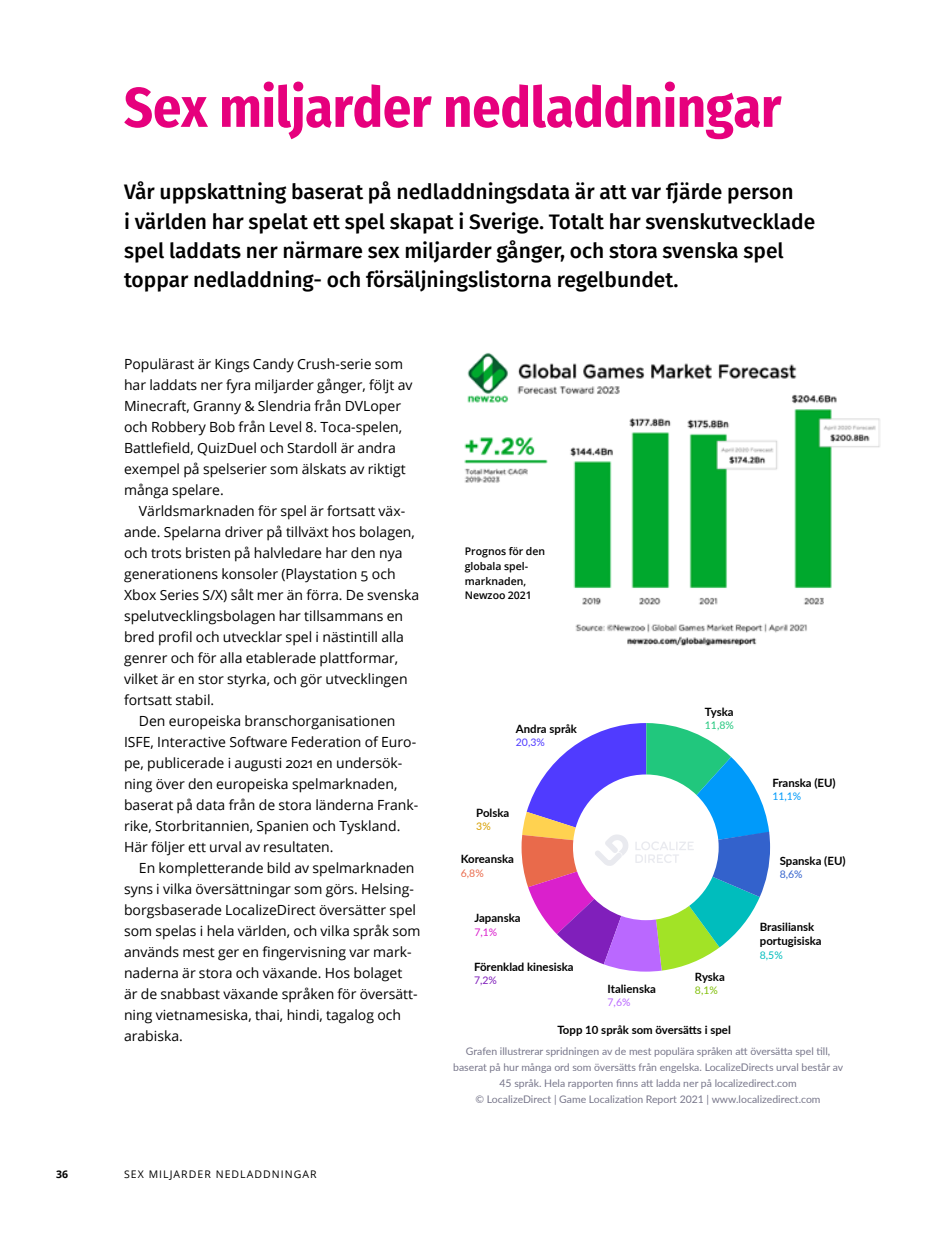
<style>
.page{position:relative;width:943px;height:1241px;background:#fff}
.page>*{position:absolute;margin:0;border:0;box-sizing:border-box;transform-origin:0 0}
.t1{font:700 56px "Fira Sans Condensed";letter-spacing:-.005em;color:#e6007d}
.t2{font:500 21px/29.4px "Fira Sans";color:#000}
.t3{font:14px/21px "Open Sans";color:#000}
.t4{font:700 11.38px/13.7px "Lato";color:#000}
.t5{font:10.5px/16.1px "Lato";color:#78778b;text-align:center}
.t6{font:600 10.5px/14.7px "Open Sans";color:#000}
.t7{font:10.5px "Open Sans";letter-spacing:.1em;color:#000}
.t8{font:10.5px "Lato";color:#21c77d}
.t9{font:10.5px "Lato";color:#503bff}
.t10{font:10.5px "Lato";color:#009afa}
.t11{font:10.5px "Lato";color:#e96a4b}
.t12{font:10.5px "Lato";color:#da20cc}
.t13{font:10.5px "Lato";color:#ba68ff}
.t14{font:10.5px "Lato";color:#80bf09}
.t15{font:10.5px "Lato";color:#3362cc}
.t16{font:10.5px "Lato";color:#00bdbd}
.t17{font:10.5px "Lato";color:#801fbb}
.t18{font:700 10.5px "Open Sans";color:#000}
.t19{font:10.5px "Lato";color:#d79f00}
</style>
<div class="page">
<img style="left:467px;top:352px;width:330px;height:51px">
<img style="left:464px;top:437px;width:84px;height:46px">
<svg style="left:521px;top:723px;width:249px;height:248px"></svg>
<img style="left:575px;top:623px;width:232px;height:23px">
<img style="left:554px;top:386px;width:326px;height:219px">
<h1 class="t1" style="left:124px;top:60px;width:659px">Sex miljarder nedladdningar</h1>
<p class="t2" style="left:124px;top:176px;width:692px">Vår uppskattning baserat på nedladdningsdata är att var fjärde person<br>i världen har spelat ett spel skapat i Sverige. Totalt har svenskutvecklade spel laddats ner närmare sex miljarder gånger, och stora svenska spel toppar nedladdning- och försäljningslistorna regelbundet.</p>
<p class="t3" style="left:124px;top:352px;width:290px">Populärast är Kings Candy Crush-serie som har laddats ner fyra miljarder gånger, följt av Minecraft, Granny &amp; Slendria från DVLoper och Robbery Bob från Level 8. Toca-spelen, Battlefield, QuizDuel och Stardoll är andra exempel på spelserier som älskats av riktigt många spelare.</p>
<p class="t3" style="left:139px;top:499px;width:268px">Världsmarknaden för spel är fortsatt väx-</p>
<p class="t3" style="left:124px;top:520px;width:292px">ande. Spelarna driver på tillväxt hos bolagen,</p>
<p class="t3" style="left:124px;top:541px;width:280px">och trots bristen på halvledare har den nya</p>
<p class="t3" style="left:124px;top:562px;width:273px">generationens konsoler (Playstation 5 och</p>
<p class="t3" style="left:124px;top:583px;width:297px">Xbox Series S/X) sålt mer än förra. De svenska</p>
<p class="t3" style="left:124px;top:604px;width:281px">spelutvecklingsbolagen har tillsammans en</p>
<p class="t3" style="left:124px;top:625px;width:281px">bred profil och utvecklar spel i nästintill alla</p>
<p class="t3" style="left:124px;top:646px;width:276px">genrer och för alla etablerade plattformar,</p>
<p class="t3" style="left:124px;top:667px;width:285px">vilket är en stor styrka, och gör utvecklingen</p>
<p class="t3" style="left:124px;top:688px;width:92px">fortsatt stabil.</p>
<p class="t3" style="left:139px;top:709px;width:258px">Den europeiska branschorganisationen</p>
<p class="t3" style="left:124px;top:730px;width:294px">ISFE, Interactive Software Federation of Euro-</p>
<p class="t3" style="left:124px;top:751px;width:280px">pe, publicerade i augusti 2021 en undersök-</p>
<p class="t3" style="left:124px;top:772px;width:275px">ning över den europeiska spelmarknaden,</p>
<p class="t3" style="left:124px;top:793px;width:296px">baserat på data från de stora länderna Frank-</p>
<p class="t3" style="left:124px;top:814px;width:278px">rike, Storbritannien, Spanien och Tyskland.</p>
<p class="t3" style="left:124px;top:835px;width:211px">Här följer ett urval av resultaten.</p>
<p class="t3" style="left:139px;top:856px;width:277px">En kompletterande bild av spelmarknaden</p>
<p class="t3" style="left:124px;top:877px;width:291px">syns i vilka översättningar som görs. Helsing-</p>
<p class="t3" style="left:124px;top:898px;width:293px">borgsbaserade LocalizeDirect översätter spel</p>
<p class="t3" style="left:124px;top:919px;width:298px">som spelas i hela världen, och vilka språk som</p>
<p class="t3" style="left:124px;top:940px;width:289px">används mest ger en fingervisning var mark-</p>
<p class="t3" style="left:124px;top:961px;width:280px">naderna är stora och växande. Hos bolaget</p>
<p class="t3" style="left:124px;top:982px;width:295px">är de snabbast växande språken för översätt-</p>
<p class="t3" style="left:124px;top:1003px;width:278px">ning vietnamesiska, thai, hindi, tagalog och</p>
<p class="t3" style="left:124px;top:1024px;width:60px">arabiska.</p>
<p class="t18" style="left:56px;top:1166px;width:13px">36</p>
<p class="t7" style="left:124px;top:1167px;width:194px">SEX MILJARDER NEDLADDNINGAR</p>
<p class="t6" style="left:465px;top:543px;width:82px">Prognos för den globala spel&shy;marknaden,<br>Newzoo 2021</p>
<p class="t4" style="left:516px;top:721px;width:63px">Andra språk</p>
<p class="t9" style="left:516px;top:735px;width:30px">20,3%</p>
<p class="t4" style="left:476px;top:805px;width:35px">Polska</p>
<p class="t19" style="left:476px;top:818px;width:16px">3%</p>
<p class="t4" style="left:461px;top:851px;width:55px">Koreanska</p>
<p class="t11" style="left:461px;top:865px;width:24px">6,8%</p>
<p class="t4" style="left:474px;top:910px;width:48px">Japanska</p>
<p class="t12" style="left:474px;top:924px;width:24px">7,1%</p>
<p class="t4" style="left:705px;top:704px;width:30px">Tyska</p>
<p class="t8" style="left:705px;top:717px;width:30px">11,8%</p>
<p class="t4" style="left:474px;top:959px;width:101px">Förenklad kinesiska</p>
<p class="t17" style="left:474px;top:972px;width:24px">7,2%</p>
<p class="t4" style="left:695px;top:968px;width:31px">Ryska</p>
<p class="t14" style="left:695px;top:982px;width:24px">8,1%</p>
<p class="t4" style="left:607px;top:980px;width:50px">Italienska</p>
<p class="t4" style="left:557px;top:1022px;width:175px">Topp 10 språk som översätts i spel</p>
<p class="t13" style="left:607px;top:994px;width:24px">7,6%</p>
<p class="t4" style="left:772px;top:775px;width:65px">Franska (EU)</p>
<p class="t10" style="left:772px;top:788px;width:30px">11,1%</p>
<p class="t4" style="left:779px;top:853px;width:67px">Spanska (EU)</p>
<p class="t15" style="left:779px;top:866px;width:24px">8,6%</p>
<p class="t4" style="left:759px;top:919px;width:63px">Brasiliansk portugisiska</p>
<p class="t16" style="left:759px;top:947px;width:24px">8,5%</p>
<p class="t5" style="left:453px;top:1042px;width:391px">Grafen illustrerar spridningen av de mest populära språken att översätta spel till, baserat på hur många ord som översätts från engelska. LocalizeDirects urval består av 45 språk. Hela rapporten finns att ladda ner på localizedirect.com<br>© LocalizeDirect | Game Localization Report 2021 | www.localizedirect.com</p>
</div>
